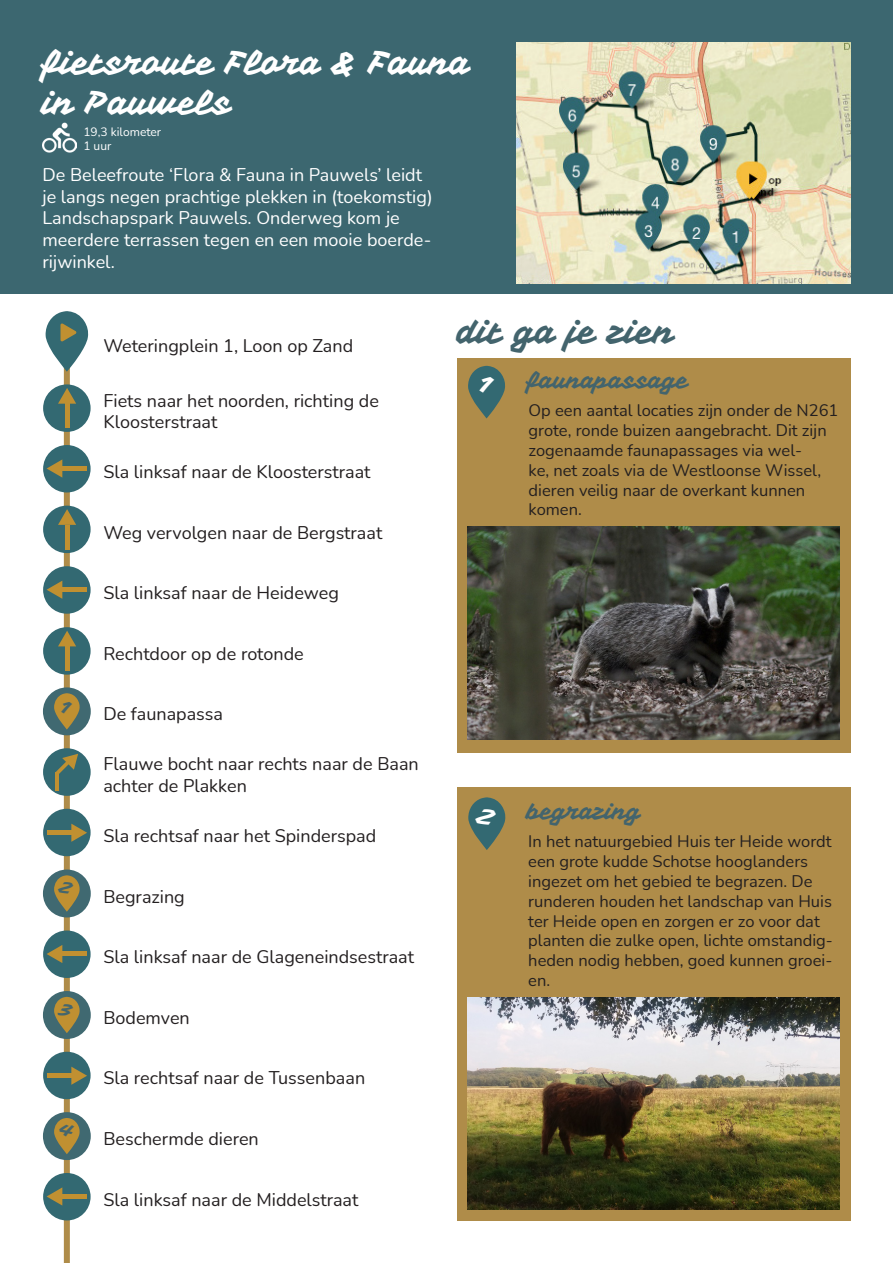
<style>
.page{position:relative;width:893px;height:1263px;background:#fff}
.page>*{position:absolute;margin:0;border:0;box-sizing:border-box;transform-origin:0 0}
.t1{font:33px/39.6px "Vampiro One";color:#fff}
.t2{font:33px "Vampiro One";color:#43646d}
.t3{font:22.5px "Vampiro One";color:#43646d}
.t4{font:22.5px "Vampiro One";color:#fff;scale:1.45 1}
.t5{font:18px/21.6px "Nunito";color:#231f20}
.t6{font:18px/21.6px "Nunito";color:#fff}
.t7{font:16.65px "Vampiro One";color:#45666d;scale:1.45 1}
.t8{font:16.5px/19.8px "Nunito";color:#231f20}
.t9{font:12px "Nunito";color:#fff}
</style>
<div class="page">
<div style="left:64px;top:362px;width:6px;height:901px;background:#af8c49"></div>
<div style="left:457px;top:358px;width:393px;height:395px;background:#af8c49"></div>
<div style="left:0;top:0;width:893px;height:293px;background:#3c6770"></div>
<img style="left:517px;top:43px;width:333px;height:240px">
<img style="left:43px;top:122px;width:33px;height:31px">
<div style="left:457px;top:787px;width:393px;height:433px;background:#af8c49"></div>
<svg style="left:468px;top:797px;width:37px;height:53px"></svg>
<img style="left:468px;top:997px;width:372px;height:213px">
<div style="left:43px;top:445px;width:48px;height:47px;background:#336972;border-radius:50%"></div>
<hr style="left:62px;top:466px;width:25px;height:4px;background:#c09031">
<svg style="left:47px;top:459px;width:15px;height:19px"></svg>
<div style="left:43px;top:384px;width:48px;height:48px;background:#336972;border-radius:50%"></div>
<hr style="left:65px;top:404px;width:4px;height:24px;background:#c09031">
<svg style="left:58px;top:388px;width:18px;height:16px"></svg>
<div style="left:43px;top:506px;width:48px;height:47px;background:#336972;border-radius:50%"></div>
<hr style="left:65px;top:525px;width:4px;height:24px;background:#c09031">
<svg style="left:58px;top:509px;width:18px;height:16px"></svg>
<div style="left:43px;top:627px;width:48px;height:48px;background:#336972;border-radius:50%"></div>
<hr style="left:65px;top:646px;width:4px;height:25px;background:#c09031">
<svg style="left:58px;top:631px;width:18px;height:15px"></svg>
<div style="left:43px;top:566px;width:48px;height:48px;background:#336972;border-radius:50%"></div>
<hr style="left:62px;top:588px;width:25px;height:4px;background:#c09031">
<svg style="left:47px;top:581px;width:15px;height:18px"></svg>
<svg style="left:46px;top:311px;width:42px;height:61px"></svg>
<div style="left:43px;top:930px;width:48px;height:48px;background:#336972;border-radius:50%"></div>
<hr style="left:62px;top:952px;width:25px;height:4px;background:#c09031">
<svg style="left:47px;top:945px;width:15px;height:18px"></svg>
<div style="left:43px;top:809px;width:48px;height:47px;background:#336972;border-radius:50%"></div>
<hr style="left:47px;top:831px;width:24px;height:4px;background:#c09031">
<svg style="left:71px;top:824px;width:16px;height:18px"></svg>
<div style="left:43px;top:687px;width:48px;height:48px;background:#406971;border-radius:50%"></div>
<svg style="left:54px;top:693px;width:26px;height:36px"></svg>
<div style="left:43px;top:869px;width:48px;height:48px;background:#406971;border-radius:50%"></div>
<svg style="left:54px;top:875px;width:26px;height:37px"></svg>
<div style="left:43px;top:991px;width:48px;height:48px;background:#406971;border-radius:50%"></div>
<svg style="left:54px;top:997px;width:26px;height:36px"></svg>
<div style="left:43px;top:1112px;width:48px;height:48px;background:#406971;border-radius:50%"></div>
<svg style="left:54px;top:1118px;width:26px;height:36px"></svg>
<div style="left:43px;top:748px;width:48px;height:48px;background:#336972;border-radius:50%"></div>
<hr style="left:56px;top:772px;width:3px;height:18px;background:#c09031">
<svg style="left:56px;top:754px;width:22px;height:20px"></svg>
<div style="left:43px;top:1052px;width:48px;height:47px;background:#336972;border-radius:50%"></div>
<hr style="left:47px;top:1074px;width:24px;height:4px;background:#c09031">
<svg style="left:71px;top:1066px;width:16px;height:19px"></svg>
<svg style="left:468px;top:366px;width:37px;height:52px"></svg>
<img style="left:468px;top:527px;width:372px;height:212px">
<div style="left:43px;top:1173px;width:48px;height:47px;background:#336972;border-radius:50%"></div>
<hr style="left:62px;top:1194px;width:25px;height:4px;background:#c09031">
<svg style="left:47px;top:1187px;width:15px;height:18px"></svg>
<p class="t1" style="left:43px;top:43px;width:429px">fietsroute Flora &amp; Fauna in Pauwels</p>
<p class="t9" style="left:83px;top:123px;width:79px">19,3 kilometer</p>
<p class="t9" style="left:83px;top:138px;width:30px">1 uur</p>
<p class="t6" style="left:43px;top:163px;width:392px">De Beleefroute ‘Flora &amp; Fauna in Pauwels’ leidt je langs negen prachtige plekken in (toekomstig)<br>Landschapspark Pauwels. Onderweg kom je meerdere terrassen tegen en een mooie boerde&shy;rijwinkel.</p>
<p class="t7" style="left:61px;top:697px;width:9px">1</p>
<p class="t7" style="left:59px;top:877px;width:12px">2</p>
<p class="t7" style="left:59px;top:999px;width:11px">3</p>
<p class="t7" style="left:59px;top:1120px;width:13px">4</p>
<p class="t5" style="left:103px;top:334px;width:251px">Weteringplein 1, Loon op Zand</p>
<p class="t5" style="left:103px;top:389px;width:277px">Fiets naar het noorden, richting de<br>Kloosterstraat</p>
<p class="t5" style="left:103px;top:460px;width:269px">Sla linksaf naar de Kloosterstraat</p>
<p class="t5" style="left:103px;top:521px;width:280px">Weg vervolgen naar de Bergstraat</p>
<p class="t5" style="left:103px;top:581px;width:237px">Sla linksaf naar de Heideweg</p>
<p class="t5" style="left:103px;top:642px;width:202px">Rechtdoor op de rotonde</p>
<p class="t5" style="left:103px;top:703px;width:121px">De faunapassa</p>
<p class="t5" style="left:103px;top:753px;width:317px">Flauwe bocht naar rechts naar de Baan achter de Plakken</p>
<p class="t5" style="left:103px;top:824px;width:274px">Sla rechtsaf naar het Spinderspad</p>
<p class="t5" style="left:103px;top:885px;width:83px">Begrazing</p>
<p class="t5" style="left:103px;top:945px;width:312px">Sla linksaf naar de Glageneindsestraat</p>
<p class="t5" style="left:103px;top:1006px;width:88px">Bodemven</p>
<p class="t5" style="left:103px;top:1067px;width:263px">Sla rechtsaf naar de Tussenbaan</p>
<p class="t5" style="left:103px;top:1127px;width:157px">Beschermde dieren</p>
<p class="t5" style="left:103px;top:1188px;width:257px">Sla linksaf naar de Middelstraat</p>
<p class="t2" style="left:457px;top:311px;width:219px">dit ga je zien</p>
<p class="t4" style="left:479px;top:371px;width:12px">1</p>
<p class="t3" style="left:527px;top:366px;width:163px">faunapassage</p>
<p class="t8" style="left:529px;top:400px;width:311px">Op een aantal locaties zijn onder de N261 grote, ronde buizen aangebracht. Dit zijn zogenaamde faunapassages via wel-<br>ke, net zoals via de Westloonse Wissel, dieren veilig naar de overkant kunnen komen.</p>
<p class="t4" style="left:477px;top:802px;width:15px">2</p>
<p class="t3" style="left:527px;top:797px;width:115px">begrazing</p>
<p class="t8" style="left:528px;top:831px;width:306px">In het natuurgebied Huis ter Heide wordt een grote kudde Schotse hooglanders ingezet om het gebied te begrazen. De runderen houden het landschap van Huis ter Heide open en zorgen er zo voor dat planten die zulke open, lichte omstandig&shy;heden nodig hebben, goed kunnen groei&shy;en.</p>
</div>
